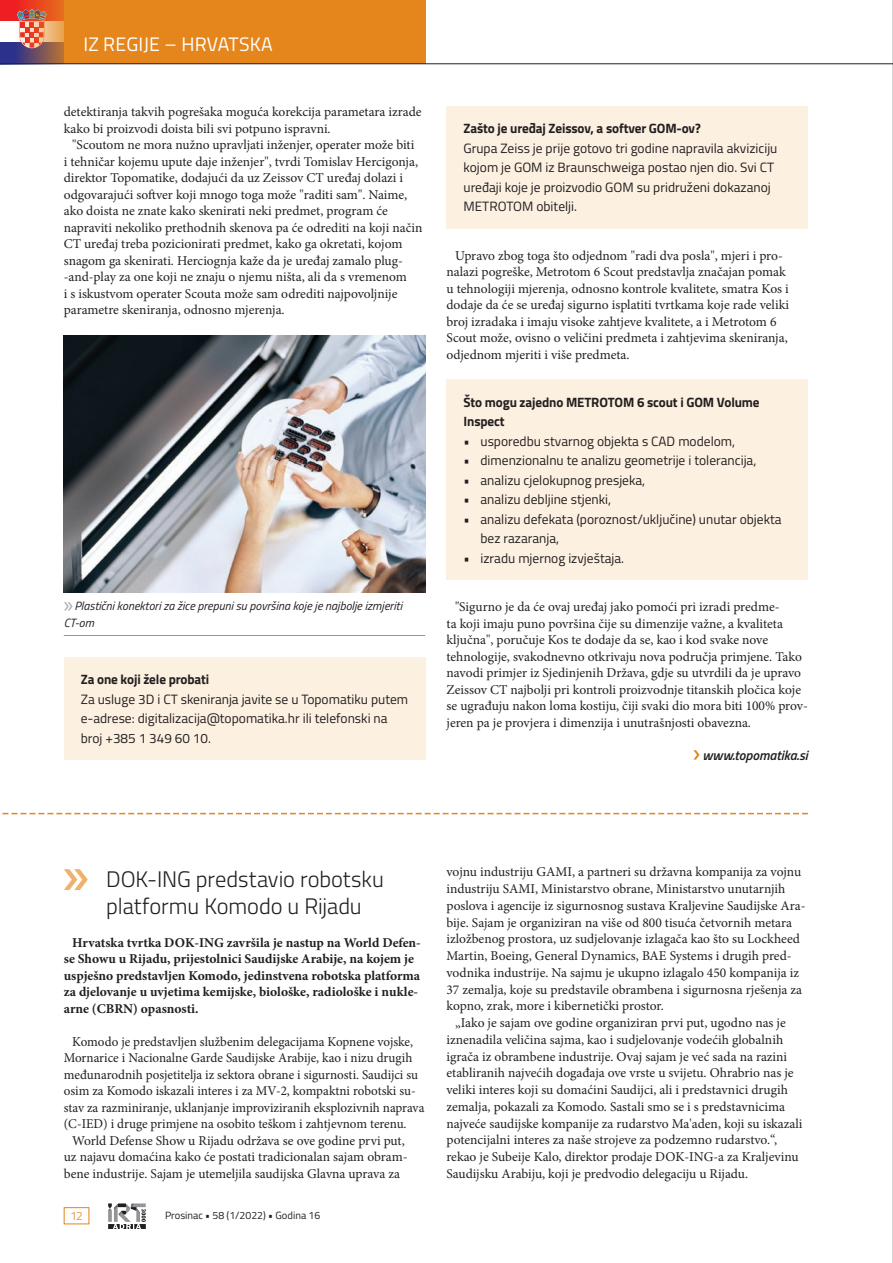
<style>
.page{position:relative;width:893px;height:1263px;background:#fff}
.page>*{position:absolute;margin:0;border:0;box-sizing:border-box;transform-origin:0 0}
.Novica_naslov{font:300 22.5px/27px "Titillium";letter-spacing:-.005em;color:#231f20}
.t1{font:19.5px "Titillium";letter-spacing:.01em;color:#fff}
.vsebina_-_body_text{font:13.5px/16.5px "Minion Pro";color:#231f20}
.citat{font:13.5px/19.5px "Titillium";color:#231f20}
.Novica_-_uvodni_teks{font:700 13.5px/16.5px "Minion Pro";color:#231f20}
.citat-2{font:700 13.5px/19.5px "Titillium";letter-spacing:-.01em;color:#231f20}
.Novica_-_url{font:italic 600 13.5px "Titillium";color:#231f20}
.t2{font:italic 12px/16.5px "Titillium";color:#231f20}
.t3{font:300 12px "Titillium";color:#e4861b}
.t4{font:10.5px "Titillium";color:#231f20}
.s1{font-family:"Myriad Pro";font-style:normal;font-size:22.5px;color:#a8a9ad}
</style>
<div class="page">
<div style="left:64px;top:0;width:361px;height:64px;background:#e4861b"></div>
<div style="left:0;top:0;width:64px;height:21px;background:linear-gradient(to right,#ef1024,#e6691c)"></div>
<svg style="left:0;top:21px;width:64px;height:22px"></svg>
<svg style="left:0;top:43px;width:64px;height:20px"></svg>
<svg style="left:17px;top:9px;width:30px;height:39px"></svg>
<svg style="left:108px;top:1203px;width:38px;height:26px"></svg>
<div style="left:64px;top:1207px;width:25px;height:17px;border:1px solid #e4861b"></div>
<div style="left:446px;top:106px;width:362px;height:122px;background:#fcf0e1"></div>
<div style="left:446px;top:380px;width:362px;height:200px;background:#fcf0e1"></div>
<div style="left:64px;top:657px;width:361px;height:102px;background:#fcf0e1"></div>
<img style="left:64px;top:335px;width:361px;height:258px">
<hr style="left:64px;top:635px;width:361px;height:1px;background:#e4861b">
<svg style="left:693px;top:750px;width:6px;height:9px"></svg>
<svg style="left:64px;top:869px;width:24px;height:21px"></svg>
<svg style="left:2px;top:813px;width:806px;height:1px"></svg>
<hr style="left:0;top:63px;width:893px;height:1px;background:#231f20">
<hr style="left:892px;top:0;width:1px;height:1263px;background:#c7c8ca">
<h2 class="t1" style="left:83px;top:30px;width:191px">IZ REGIJE – HRVATSKA</h2>
<p class="vsebina_-_body_text" style="left:64px;top:104px;width:359px">detektiranja takvih pogrešaka moguća korekcija parametara izrade kako bi proizvodi doista bili svi potpuno ispravni.</p>
<p class="vsebina_-_body_text" style="left:64px;top:137px;width:360px;text-indent:9px">"Scoutom ne mora nužno upravljati inženjer, operater može biti<br>i tehničar kojemu upute daje inženjer", tvrdi Tomislav Hercigonja, direktor Topomatike, dodajući da uz Zeissov CT uređaj dolazi i odgovarajući softver koji mnogo toga može "raditi sam". Naime, ako doista ne znate kako skenirati neki predmet, program će napraviti nekoliko prethodnih skenova pa će odrediti na koji način CT uređaj treba pozicionirati predmet, kako ga okretati, kojom snagom ga skenirati. Herciognja kaže da je uređaj zamalo plug--and-play za one koji ne znaju o njemu ništa, ali da s vremenom<br>i s iskustvom operater Scouta može sam odrediti najpovoljnije parametre skeniranja, odnosno mjerenja.</p>
<p class="citat-2" style="left:463px;top:118px;width:239px">Zašto je uređaj Zeissov, a softver GOM-ov?</p>
<p class="citat" style="left:463px;top:138px;width:315px">Grupa Zeiss je prije gotovo tri godine napravila akviziciju kojom je GOM iz Braunschweiga postao njen dio. Svi CT uređaji koje je proizvodio GOM su pridruženi dokazanoj METROTOM obitelji.</p>
<p class="vsebina_-_body_text" style="left:446px;top:247px;width:344px;text-indent:9px">Upravo zbog toga što odjednom "radi dva posla", mjeri i pro&shy;nalazi pogreške, Metrotom 6 Scout predstavlja značajan pomak u tehnologiji mjerenja, odnosno kontrole kvalitete, smatra Kos i dodaje da će se uređaj sigurno isplatiti tvrtkama koje rade veliki broj izradaka i imaju visoke zahtjeve kvalitete, a i Metrotom 6<br>Scout može, ovisno o veličini predmeta i zahtjevima skeniranja, odjednom mjeriti i više predmeta.</p>
<p class="citat-2" style="left:463px;top:392px;width:298px">Što mogu zajedno METROTOM 6 scout i GOM Volume<br>Inspect</p>
<p class="citat" style="left:463px;top:431px;width:273px">• usporedbu stvarnog objekta s CAD modelom,</p>
<p class="citat" style="left:463px;top:450px;width:294px">• dimenzionalnu te analizu geometrije i tolerancija,</p>
<p class="citat" style="left:463px;top:470px;width:183px">• analizu cjelokupnog presjeka,</p>
<p class="citat" style="left:463px;top:489px;width:149px">• analizu debljine stjenki,</p>
<p class="citat" style="left:480px;top:509px;width:303px;text-indent:-17px">• analizu defekata (poroznost/uključine) unutar objekta bez razaranja,</p>
<p class="citat" style="left:463px;top:548px;width:162px">• izradu mjernog izvještaja.</p>
<p class="t2" style="left:64px;top:597px;width:340px"><span class="s1">»</span>Plastični konektori za žice prepuni su površina koje je najbolje izmjeriti<br>CT-om</p>
<p class="vsebina_-_body_text" style="left:446px;top:598px;width:363px;text-indent:9px">"Sigurno je da će ovaj uređaj jako pomoći pri izradi predme-<br>ta koji imaju puno površina čije su dimenzije važne, a kvaliteta ključna", poručuje Kos te dodaje da se, kao i kod svake nove tehnologije, svakodnevno otkrivaju nova područja primjene. Tako navodi primjer iz Sjedinjenih Država, gdje su utvrdili da je upravo Zeissov CT najbolji pri kontroli proizvodnje titanskih pločica koje se ugrađuju nakon loma kostiju, čiji svaki dio mora biti 100% prov&shy;jeren pa je provjera i dimenzija i unutrašnjosti obavezna.</p>
<p class="Novica_-_url" style="left:702px;top:744px;width:107px">www.topomatika.si</p>
<p class="citat-2" style="left:81px;top:669px;width:130px">Za one koji žele probati</p>
<p class="citat" style="left:81px;top:688px;width:329px">Za usluge 3D i CT skeniranja javite se u Topomatiku putem e-adrese: digitalizacija@topomatika.hr ili telefonski na broj +385 1 349 60 10.</p>
<p class="Novica_naslov" style="left:106px;top:865px;width:279px">DOK-ING predstavio robotsku platformu Komodo u Rijadu</p>
<p class="Novica_-_uvodni_teks" style="left:64px;top:934px;width:359px;text-indent:9px">Hrvatska tvrtka DOK-ING završila je nastup na World Defen&shy;se Showu u Rijadu, prijestolnici Saudijske Arabije, na kojem je uspješno predstavljen Komodo, jedinstvena robotska platforma za djelovanje u uvjetima kemijske, biološke, radiološke i nukle&shy;arne (CBRN) opasnosti.</p>
<p class="vsebina_-_body_text" style="left:64px;top:1033px;width:362px;text-indent:9px">Komodo je predstavljen službenim delegacijama Kopnene vojske, Mornarice i Nacionalne Garde Saudijske Arabije, kao i nizu drugih međunarodnih posjetitelja iz sektora obrane i sigurnosti. Saudijci su osim za Komodo iskazali interes i za MV-2, kompaktni robotski su&shy;stav za razminiranje, uklanjanje improviziranih eksplozivnih naprava (C-IED) i druge primjene na osobito teškom i zahtjevnom terenu.</p>
<p class="vsebina_-_body_text" style="left:64px;top:1132px;width:345px;text-align:center">World Defense Show u Rijadu održava se ove godine prvi put, uz najavu domaćina kako će postati tradicionalan sajam obram&shy;bene industrije. Sajam je utemeljila saudijska Glavna uprava za</p>
<p class="t3" style="left:70px;top:1207px;width:14px">12</p>
<p class="t4" style="left:165px;top:1207px;width:157px">Prosinac • 58 (1/2022) • Godina 16</p>
<p class="vsebina_-_body_text" style="left:446px;top:863px;width:361px">vojnu industriju GAMI, a partneri su državna kompanija za vojnu industriju SAMI, Ministarstvo obrane, Ministarstvo unutarnjih poslova i agencije iz sigurnosnog sustava Kraljevine Saudijske Ara&shy;bije. Sajam je organiziran na više od 800 tisuća četvornih metara izložbenog prostora, uz sudjelovanje izlagača kao što su Lockheed Martin, Boeing, General Dynamics, BAE Systems i drugih pred&shy;vodnika industrije. Na sajmu je ukupno izlagalo 450 kompanija iz 37 zemalja, koje su predstavile obrambena i sigurnosna rješenja za kopno, zrak, more i kibernetički prostor.</p>
<p class="vsebina_-_body_text" style="left:446px;top:1014px;width:358px;text-indent:9px">„Iako je sajam ove godine organiziran prvi put, ugodno nas je iznenadila veličina sajma, kao i sudjelovanje vodećih globalnih igrača iz obrambene industrije. Ovaj sajam je već sada na razini etabliranih najvećih događaja ove vrste u svijetu. Ohrabrio nas je veliki interes koji su domaćini Saudijci, ali i predstavnici drugih zemalja, pokazali za Komodo. Sastali smo se i s predstavnicima najveće saudijske kompanije za rudarstvo Ma'aden, koji su iskazali potencijalni interes za naše strojeve za podzemno rudarstvo.“, rekao je Subeije Kalo, direktor prodaje DOK-ING-a za Kraljevinu Saudijsku Arabiju, koji je predvodio delegaciju u Rijadu.</p>
</div>
